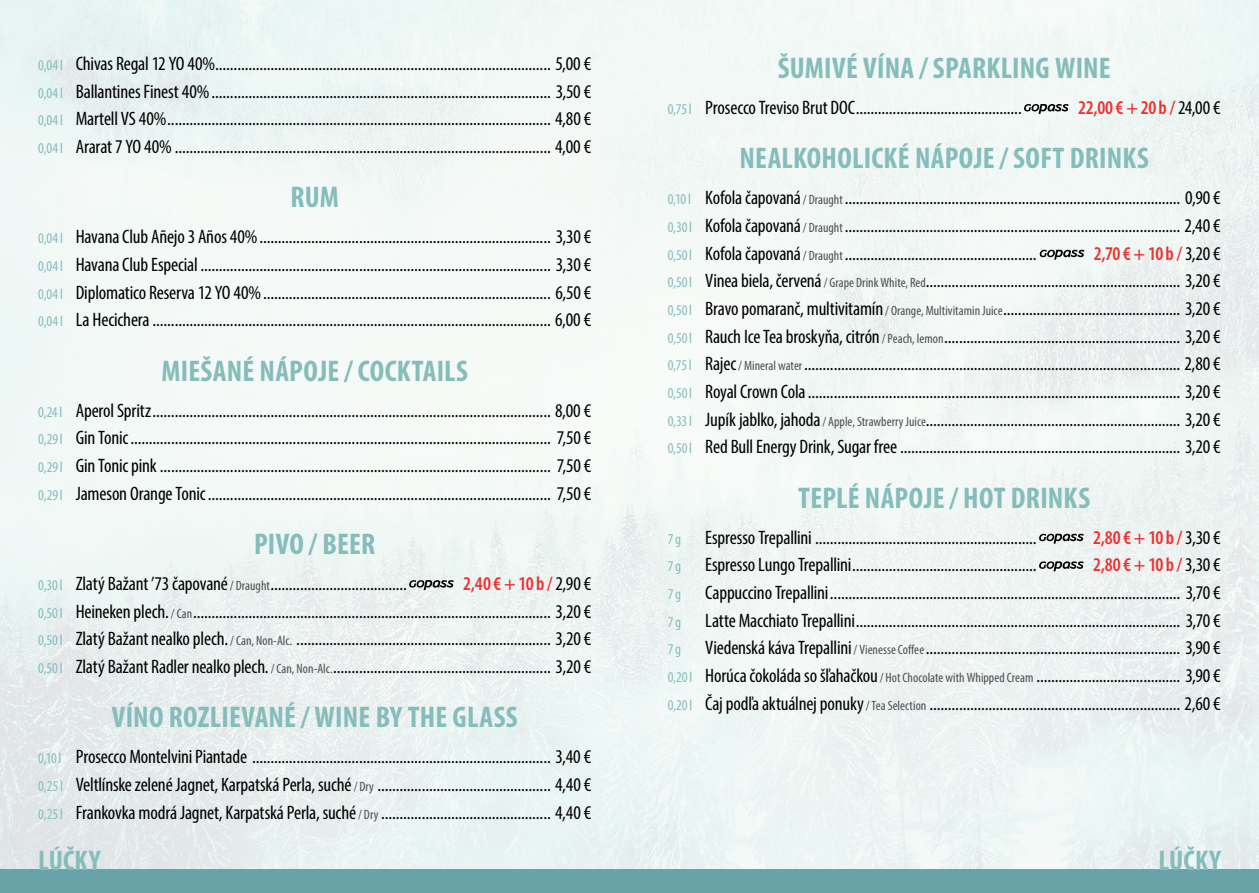
<style>
.page{position:relative;width:1259px;height:893px;background:#fff}
.page>*{position:absolute;margin:0;border:0;box-sizing:border-box;transform-origin:0 0}
.t1{font:700 condensed 30px "Myriad Pro";letter-spacing:.01em;color:#85bdba}
.t2{font:700 condensed 28.5px "Myriad Pro";letter-spacing:.005em;color:#85bdba}
.t3{font:condensed 19.5px/27.6px "Myriad Pro";letter-spacing:-.01em;color:#000;text-align:justify}
.t4{font:600 condensed 19.5px "Myriad Pro";letter-spacing:-.015em;color:#ee312f}
.s1{font-size:15px;color:#85bdba}
.s2{font-size:13.5px;color:#4d4d4f}
.s3{font-weight:600;color:#ee312f}
.s4{font-weight:400;color:#000}
</style>
<div class="page">
<img style="left:0;top:0;width:1259px;height:870px">
<div style="left:0;top:870px;width:1259px;height:23px;background:#67a3a7"></div>
<svg style="left:409px;top:580px;width:45px;height:10px"></svg>
<svg style="left:1024px;top:104px;width:44px;height:10px"></svg>
<svg style="left:1039px;top:250px;width:45px;height:10px"></svg>
<svg style="left:1039px;top:534px;width:44px;height:10px"></svg>
<svg style="left:1039px;top:561px;width:44px;height:10px"></svg>
<p class="t3" style="left:38px;top:49px;width:554px"><span class="s1">0,04l</span> Chivas Regal 12 YO 40%........................................................................................... 5,00 € <span class="s1">0,04l</span> Ballantines Finest 40%............................................................................................ 3,50 € <span class="s1">0,04l</span> Martell VS 40%........................................................................................................ 4,80 € <span class="s1">0,04l</span> Ararat 7 YO 40%...................................................................................................... 4,00 €</p>
<h1 class="t1" style="left:290px;top:178px;width:50px">RUM</h1>
<p class="t3" style="left:38px;top:223px;width:554px"><span class="s1">0,04l</span> Havana Club Añejo 3 Años 40%............................................................................... 3,30 € <span class="s1">0,04l</span> Havana Club Especial ............................................................................................... 3,30 € <span class="s1">0,04l</span> Diplomatico Reserva 12 YO 40%.............................................................................. 6,50 € <span class="s1">0,04l</span> La Hecichera............................................................................................................ 6,00 €</p>
<h1 class="t1" style="left:161px;top:352px;width:308px">MIEŠANÉ NÁPOJE / COCKTAILS</h1>
<p class="t3" style="left:38px;top:396px;width:554px"><span class="s1">0,24l</span> Aperol Spritz............................................................................................................ 8,00 € <span class="s1">0,29l</span> Gin Tonic.................................................................................................................. 7,50 € <span class="s1">0,29l</span> Gin Tonic pink .......................................................................................................... 7,50 € <span class="s1">0,29l</span> Jameson Orange Tonic............................................................................................. 7,50 €</p>
<h1 class="t1" style="left:254px;top:525px;width:123px">PIVO / BEER</h1>
<p class="t3" style="left:38px;top:570px;width:370px"><span class="s1">0,30l</span> Zlatý Bažant ’73 čapované <span class="s2">/ Draught</span>.....................................</p>
<p class="t3" style="left:38px;top:570px;width:554px;text-indent:425px"><span class="s3">2,40 € + 10 b /</span> 2,90 € <span class="s1">0,50l</span> Heineken plech. <span class="s2">/ Can</span>................................................................................................. 3,20 € <span class="s1">0,50l</span> Zlatý Bažant nealko plech. <span class="s2">/ Can, Non-Alc.</span> ..................................................................... 3,20 € <span class="s1">0,50l</span> Zlatý Bažant Radler nealko plech. <span class="s2">/ Can, Non-Alc.</span>........................................................... 3,20 €</p>
<h1 class="t1" style="left:112px;top:698px;width:407px">VÍNO ROZLIEVANÉ / WINE BY THE GLASS</h1>
<p class="t3" style="left:38px;top:743px;width:554px"><span class="s1">0,10l</span> Prosecco Montelvini Piantade ................................................................................. 3,40 € <span class="s1">0,25l</span> Veltlínske zelené Jagnet, Karpatská Perla, suché <span class="s2">/ Dry</span> ............................................... 4,40 € <span class="s1">0,25l</span> Frankovka modrá Jagnet, Karpatská Perla, suché <span class="s2">/ Dry</span> .............................................. 4,40 €</p>
<h1 class="t1" style="left:777px;top:49px;width:334px">ŠUMIVÉ VÍNA / SPARKLING WINE</h1>
<p class="t3" style="left:668px;top:93px;width:355px"><span class="s1">0,75l</span> Prosecco Treviso Brut DOC.............................................</p>
<p class="t4" style="left:1078px;top:95px;width:144px">22,00 € + 20 b / <span class="s4">24,00 €</span></p>
<h1 class="t1" style="left:739px;top:139px;width:411px">NEALKOHOLICKÉ NÁPOJE / SOFT DRINKS</h1>
<p class="t3" style="left:668px;top:184px;width:554px"><span class="s1">0,10l</span> Kofola čapovaná <span class="s2">/ Draught</span> ........................................................................................... 0,90 € <span class="s1">0,30l</span> Kofola čapovaná <span class="s2">/ Draught</span> ........................................................................................... 2,40 € <span class="s1">0,50l</span> Kofola čapovaná <span class="s2">/ Draught</span> ....................................................</p>
<p class="t3" style="left:668px;top:239px;width:554px;text-indent:426px"><span class="s3">2,70 € + 10 b /</span> 3,20 € <span class="s1">0,50l</span> Vinea biela, červená <span class="s2">/ Grape Drink White, Red</span>..................................................................... 3,20 € <span class="s1">0,50l</span> Bravo pomaranč, multivitamín <span class="s2">/ Orange, Multivitamin Juice</span>................................................ 3,20 € <span class="s1">0,50l</span> Rauch Ice Tea broskyňa, citrón <span class="s2">/ Peach, lemon</span>................................................................ 3,20 € <span class="s1">0,75l</span> Rajec <span class="s2">/ Mineral water</span> ...................................................................................................... 2,80 € <span class="s1">0,50l</span> Royal Crown Cola..................................................................................................... 3,20 € <span class="s1">0,33l</span> Jupík jablko, jahoda <span class="s2">/ Apple, Strawberry Juice</span>..................................................................... 3,20 € <span class="s1">0,50l</span> Red Bull Energy Drink, Sugar free............................................................................ 3,20 €</p>
<h1 class="t1" style="left:798px;top:479px;width:293px">TEPLÉ NÁPOJE / HOT DRINKS</h1>
<p class="t3" style="left:668px;top:523px;width:370px"><span class="s1">7g</span> Espresso Trepallini ............................................................</p>
<p class="t4" style="left:1093px;top:525px;width:129px">2,80 € + 10 b / <span class="s4">3,30 €</span></p>
<p class="t3" style="left:668px;top:551px;width:370px"><span class="s1">7g</span> Espresso Lungo Trepallini..................................................</p>
<p class="t3" style="left:668px;top:551px;width:554px;text-indent:425px"><span class="s3">2,80 € + 10 b /</span> 3,30 € <span class="s1">7g</span> Cappuccino Trepallini............................................................................................... 3,70 € <span class="s1">7g</span> Latte Macchiato Trepallini........................................................................................ 3,70 € <span class="s1">7g</span> Viedenská káva Trepallini <span class="s2">/ Vienesse Coffee</span>..................................................................... 3,90 € <span class="s1">0,20l</span> Horúca čokoláda so šľahačkou <span class="s2">/ Hot Chocolate with Whipped Cream</span> ....................................... 3,90 € <span class="s1">0,20l</span> Čaj podľa aktuálnej ponuky <span class="s2">/ Tea Selection</span> .................................................................... 2,60 €</p>
<h2 class="t2" style="left:38px;top:842px;width:64px">LÚČKY</h2>
<h2 class="t2" style="left:1158px;top:842px;width:64px">LÚČKY</h2>
</div>
